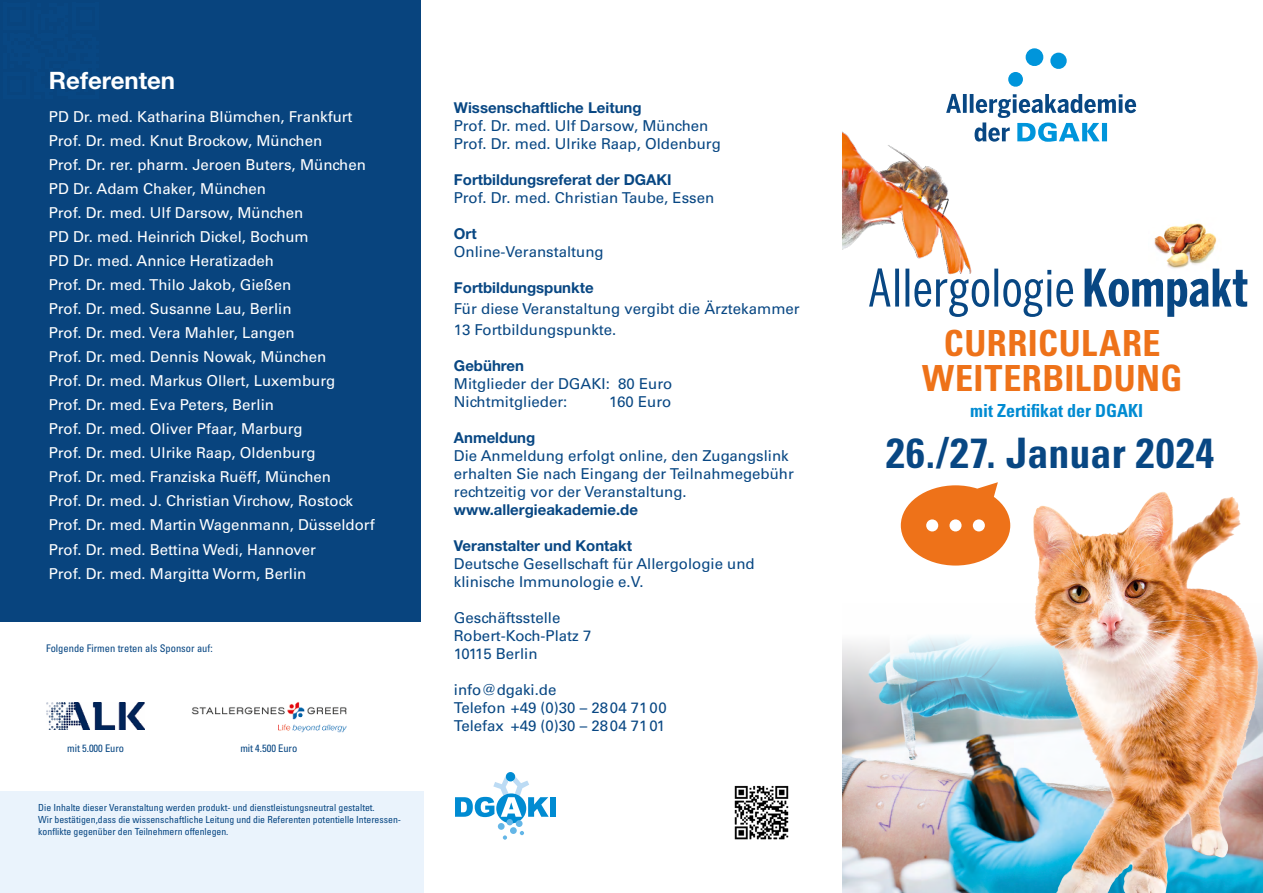
<style>
.page{position:relative;width:1263px;height:893px;background:#fff}
.page>*{position:absolute;margin:0;border:0;box-sizing:border-box;transform-origin:0 0}
.t1{font:700 condensed 42px "Univers LT Pro";letter-spacing:.01em;color:#084783}
.t2{font:700 condensed 36px/34.5px "Univers LT Pro";letter-spacing:.015em;color:#ee7219;text-align:center}
.t3{font:700 24px "Helvetica Neue LT Pro";color:#fff}
.t4{font:700 condensed 18px "Univers LT Pro";color:#008bd2}
.t5{font:15px/24px "Univers LT Pro 55 Roman";color:#fff}
.t6{font:15px/18px "Univers LT Pro 55 Roman";color:#084783}
.t7{font:700 15px "Helvetica Neue LT Pro";color:#084783}
.t8{font:condensed 10.5px "Univers LT Pro";color:#084783}
.t9{font:condensed 9.75px/11.7px "Univers LT Pro";color:#084783}
</style>
<div class="page">
<svg style="left:946px;top:94px;width:190px;height:48px"></svg>
<div style="left:1026px;top:48px;width:17px;height:18px;background:#0095db;border:2px solid #0095db;border-radius:50%"></div>
<div style="left:1050px;top:53px;width:17px;height:16px;background:#0095db;border:2px solid #0095db;border-radius:50%"></div>
<div style="left:1008px;top:72px;width:15px;height:15px;background:#0095db;border:2px solid #0095db;border-radius:50%"></div>
<div style="left:496px;top:793px;width:30px;height:30px;background:#008bd2;border-radius:50%"></div>
<div style="left:506px;top:819px;width:7px;height:6px;background:#64b6e7;border-radius:50%"></div>
<div style="left:516px;top:820px;width:7px;height:7px;background:#64b6e7;border-radius:50%"></div>
<div style="left:510px;top:827px;width:7px;height:7px;background:#64b6e7;border-radius:50%"></div>
<div style="left:506px;top:772px;width:9px;height:9px;background:#008bd2;border-radius:50%"></div>
<div style="left:498px;top:823px;width:7px;height:7px;background:#64b6e7;border-radius:50%"></div>
<svg style="left:503px;top:835px;width:4px;height:5px"></svg>
<svg style="left:520px;top:831px;width:4px;height:4px"></svg>
<svg style="left:455px;top:777px;width:94px;height:40px"></svg>
<div style="left:550px;top:797px;width:6px;height:20px;background:#008bd2"></div>
<div style="left:0;top:0;width:421px;height:621px;background:#08447e"></div>
<div style="left:0;top:791px;width:423px;height:102px;background:#eaf3fc"></div>
<img style="left:47px;top:703px;width:97px;height:26px">
<img style="left:191px;top:702px;width:156px;height:31px">
<img style="left:734px;top:785px;width:55px;height:55px">
<img style="left:842px;top:604px;width:421px;height:289px">
<img style="left:1154px;top:223px;width:63px;height:45px">
<svg style="left:869px;top:268px;width:378px;height:49px"></svg>
<svg style="left:901px;top:482px;width:109px;height:84px"></svg>
<img style="left:1033px;top:492px;width:129px;height:136px">
<img style="left:842px;top:128px;width:132px;height:147px">
<h3 class="t3" style="left:49px;top:66px;width:128px">Referenten</h3>
<p class="t5" style="left:49px;top:104px;width:327px">PD Dr. med. Katharina Blümchen, Frankfurt Prof. Dr. med. Knut Brockow, München<br>Prof. Dr. rer. pharm. Jeroen Buters, München PD Dr. Adam Chaker, München<br>Prof. Dr. med. Ulf Darsow, München<br>PD Dr. med. Heinrich Dickel, Bochum<br>PD Dr. med. Annice Heratizadeh<br>Prof. Dr. med. Thilo Jakob, Gießen<br>Prof. Dr. med. Susanne Lau, Berlin<br>Prof. Dr. med. Vera Mahler, Langen<br>Prof. Dr. med. Dennis Nowak, München<br>Prof. Dr. med. Markus Ollert, Luxemburg<br>Prof. Dr. med. Eva Peters, Berlin<br>Prof. Dr. med. Oliver Pfaar, Marburg<br>Prof. Dr. med. Ulrike Raap, Oldenburg<br>Prof. Dr. med. Franziska Ruëff, München<br>Prof. Dr. med. J. Christian Virchow, Rostock Prof. Dr. med. Martin Wagenmann, Düsseldorf Prof. Dr. med. Bettina Wedi, Hannover<br>Prof. Dr. med. Margitta Worm, Berlin</p>
<p class="t8" style="left:46px;top:641px;width:168px">Folgende Firmen treten als Sponsor auf:</p>
<p class="t8" style="left:67px;top:742px;width:58px">mit 5.000 Euro</p>
<p class="t8" style="left:240px;top:742px;width:58px">mit 4.500 Euro</p>
<p class="t9" style="left:38px;top:801px;width:364px">Die Inhalte dieser Veranstaltung werden produkt- und dienstleistungsneutral gestaltet.<br>Wir bestätigen,dass die wissenschaftliche Leitung und die Referenten potentielle Interessen&shy;konflikte gegenüber den Teilnehmern offenlegen.</p>
<p class="t7" style="left:454px;top:99px;width:189px">Wissenschaftliche Leitung</p>
<p class="t6" style="left:454px;top:116px;width:268px">Prof. Dr. med. Ulf Darsow, München<br>Prof. Dr. med. Ulrike Raap, Oldenburg</p>
<p class="t7" style="left:454px;top:171px;width:219px">Fortbildungsreferat der DGAKI</p>
<p class="t6" style="left:454px;top:188px;width:262px">Prof. Dr. med. Christian Taube, Essen</p>
<p class="t7" style="left:454px;top:225px;width:24px">Ort</p>
<p class="t6" style="left:454px;top:242px;width:151px">Online-Veranstaltung</p>
<p class="t7" style="left:454px;top:279px;width:141px">Fortbildungspunkte</p>
<p class="t6" style="left:454px;top:298px;width:347px;line-height:21px">Für diese Veranstaltung vergibt die Ärztekammer<br>13 Fortbildungspunkte.</p>
<p class="t7" style="left:454px;top:357px;width:72px">Gebühren</p>
<p class="t6" style="left:454px;top:374px;width:220px">Mitglieder der DGAKI: 80 Euro<br>Nichtmitglieder:</p>
<p class="t6" style="left:609px;top:392px;width:64px">160 Euro</p>
<p class="t7" style="left:454px;top:429px;width:83px">Anmeldung</p>
<p class="t6" style="left:454px;top:446px;width:341px">Die Anmeldung erfolgt online, den Zugangslink erhalten Sie nach Eingang der Teilnahmegebühr rechtzeitig vor der Veranstaltung.</p>
<p class="t7" style="left:454px;top:501px;width:186px">www.allergieakademie.de</p>
<p class="t7" style="left:454px;top:537px;width:180px">Veranstalter und Kontakt</p>
<p class="t6" style="left:454px;top:554px;width:302px">Deutsche Gesellschaft für Allergologie und klinische Immunologie e.V.</p>
<p class="t6" style="left:454px;top:608px;width:139px">Geschäftsstelle<br>Robert-Koch-Platz 7<br>10115 Berlin</p>
<p class="t6" style="left:454px;top:680px;width:214px">info@dgaki.de<br>Telefon +49 (0)30 – 2804 7100<br>Telefax +49 (0)30 – 2804 7101</p>
<h2 class="t2" style="left:922px;top:326px;width:262px">CURRICULARE<br>WEITERBILDUNG</h2>
<p class="t4" style="left:970px;top:400px;width:174px">mit Zertifikat der DGAKI</p>
<h1 class="t1" style="left:886px;top:428px;width:330px">26./27. Januar 2024</h1>
</div>
